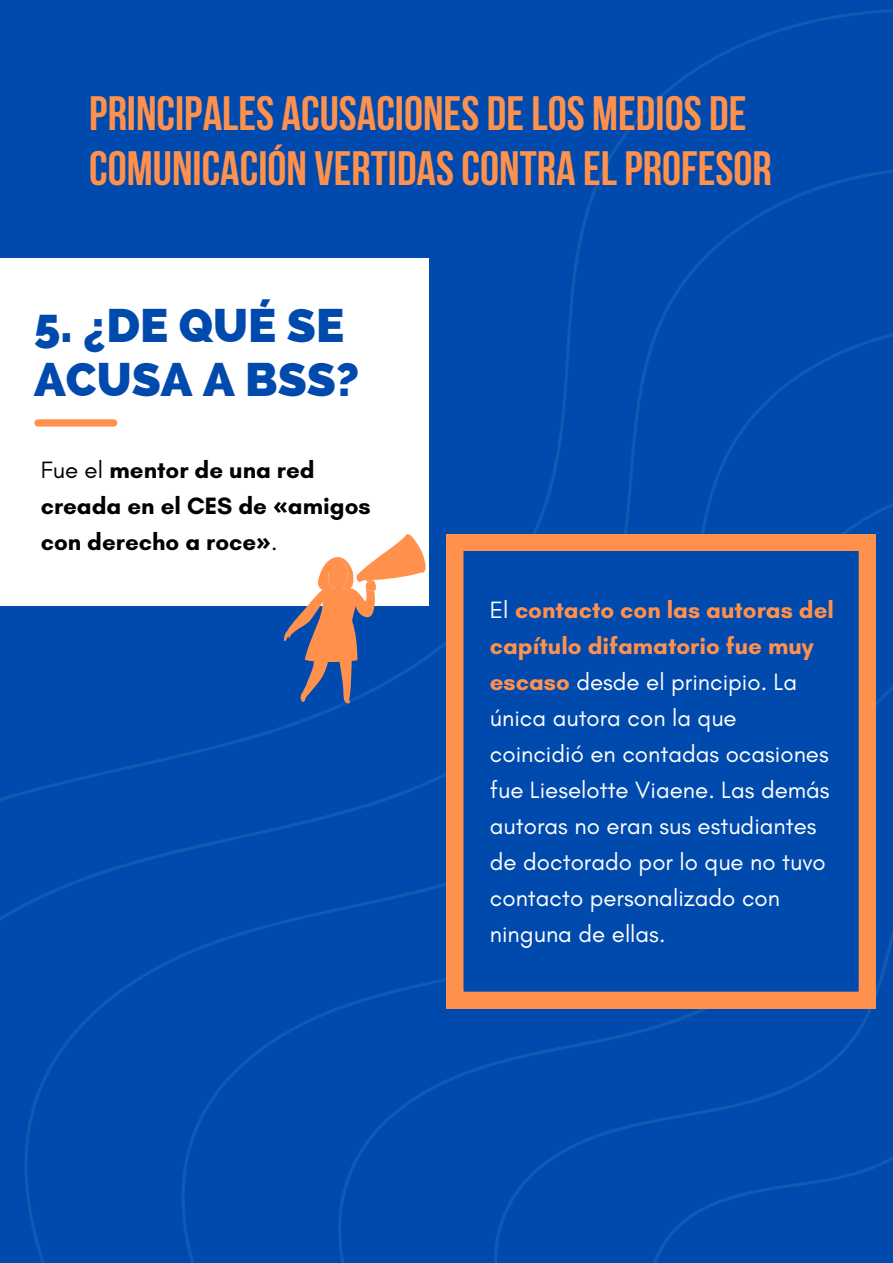
<style>
.page{position:relative;width:893px;height:1263px;background:#fff}
.page>*{position:absolute;margin:0;border:0;box-sizing:border-box;transform-origin:0 0}
.t1{font:700 48.07px/55.7px "Bebas Neue";color:#ff914d}
.t2{font:800 47.1px/54.2px "Raleway";color:#004aad}
.t3{font:24.08px/36px "Glacial Indifference";color:#fff}
.t4{font:700 24.08px/36px "Glacial Indifference";color:#000}
.s1{font-weight:400}
.s2{font-family:"Noto Sans"}
.s3{font-weight:700;color:#ff914d}
</style>
<div class="page">
<div style="left:0;top:6px;width:893px;height:152px;background:#004aad"></div>
<div style="left:0;top:158px;width:893px;height:1105px;background:#004aad"></div>
<div style="left:9px;top:315px;width:884px;height:948px;background:#004aad"></div>
<div style="left:173px;top:474px;width:720px;height:789px;background:#004aad"></div>
<div style="left:330px;top:629px;width:563px;height:634px;background:#004aad"></div>
<div style="left:488px;top:784px;width:405px;height:479px;background:#004aad"></div>
<div style="left:635px;top:934px;width:258px;height:329px;background:#004aad"></div>
<div style="left:0;top:258px;width:429px;height:348px;background:#fff"></div>
<svg style="left:446px;top:534px;width:429px;height:474px;background:#24549f"></svg>
<div style="left:38px;top:419px;width:76px;height:8px;background:#ff914d"></div>
<svg style="left:283px;top:534px;width:142px;height:169px"></svg>
<p class="t1" style="left:89px;top:90px;width:684px">PRINCIPALES ACUSACIONES DELOS MEDIOS DE<br>COMUNICACIÓN VERTIDASCONTRA ELPROFESOR</p>
<h2 class="t2" style="left:34px;top:298px;width:327px">5. ¿DE QUÉ SE<br>ACUSA A BSS?</h2>
<p class="t4" style="left:41px;top:452px;width:331px"><span class="s1">Fue el</span> mentor de una red creada en el CES de <span class="s2">«</span>amigos con derecho a roce<span class="s2">»</span><span class="s1">.</span></p>
<h1 class="t3" style="left:490px;top:591px;width:346px">El <span class="s3">contacto con las autoras del capítulo difamatorio fue muy escaso</span> desde el principio. La única autora con la que coincidió en contadas ocasiones fue Lieselotte Viaene. Las demás autoras no eran sus estudiantes de doctorado por lo que no tuvo contacto personalizado con ninguna de ellas.</h1>
</div>
